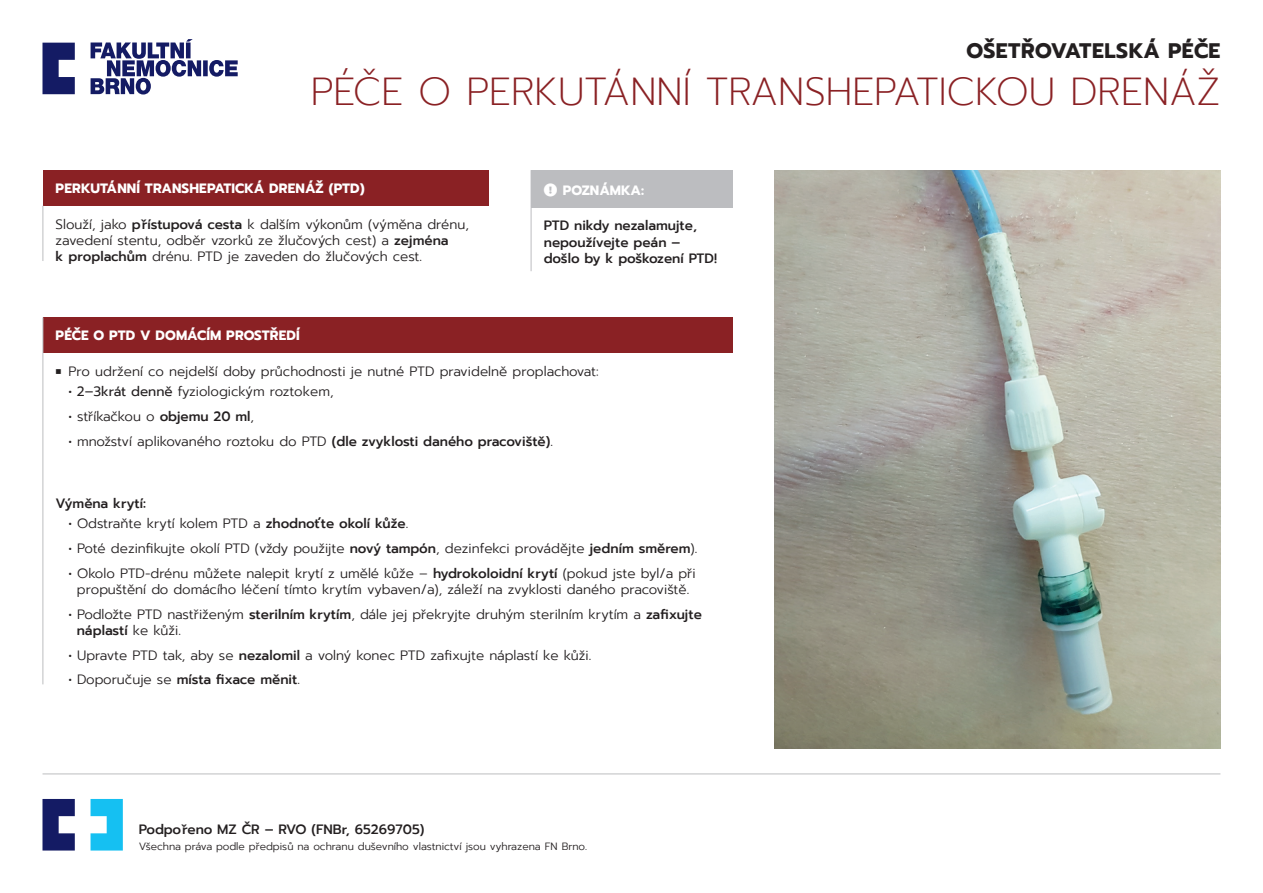
<style>
.page{position:relative;width:1263px;height:893px;background:#fff}
.page>*{position:absolute;margin:0;border:0;box-sizing:border-box;transform-origin:0 0}
.t1{font:200 39px "Prompt";color:#8a2124}
.t2{font:700 21px "Prompt";letter-spacing:.025em;color:#231f20}
.t3{font:300 13.5px/16.2px "Prompt";color:#231f20}
.t4{font:500 13.5px/16.2px "Prompt";color:#231f20}
.t5{font:700 13.5px "Prompt";letter-spacing:.01em;color:#fff}
.t6{font:700 13.5px "Prompt";letter-spacing:-.015em;color:#fff}
.t7{font:300 10.5px "Prompt";color:#231f20}
.s1{font-weight:500}
.s2{font-weight:400}
.s3{font-weight:300}
</style>
<div class="page">
<svg style="left:42px;top:799px;width:33px;height:51px"></svg>
<svg style="left:91px;top:799px;width:32px;height:51px;background:#3ccaf4"></svg>
<hr style="left:43px;top:773px;width:1177px;height:1px;background:#bcbdc0">
<div style="left:43px;top:170px;width:445px;height:36px;background:#8a2124"></div>
<hr style="left:43px;top:206px;width:1px;height:55px;background:#bcbdc0">
<div style="left:43px;top:317px;width:689px;height:36px;background:#8a2124"></div>
<hr style="left:43px;top:317px;width:1px;height:36px;background:#bcbdc0">
<hr style="left:43px;top:353px;width:1px;height:331px;background:#bcbdc0">
<img style="left:775px;top:170px;width:445px;height:578px">
<div style="left:531px;top:170px;width:201px;height:37px;background:#bcbdc0"></div>
<hr style="left:531px;top:207px;width:1px;height:64px;background:#bcbdc0">
<svg style="left:91px;top:39px;width:147px;height:56px"></svg>
<svg style="left:42px;top:43px;width:33px;height:51px"></svg>
<h2 class="t2" style="left:966px;top:35px;width:255px">OŠETŘOVATELSKÁ PÉČE</h2>
<h1 class="t1" style="left:311px;top:65px;width:911px">PÉČE O PERKUTÁNNÍ TRANSHEPATICKOU DRENÁŽ</h1>
<p class="t5" style="left:56px;top:178px;width:311px">PERKUTÁNNÍ TRANSHEPATICKÁ DRENÁŽ (PTD)</p>
<p class="t3" style="left:56px;top:216px;width:415px">Slouží, jako <span class="s1">přístupová cesta</span> k dalším výkonům (výměna drénu, zavedení stentu, odběr vzorků ze žlučových cest) a <span class="s1">zejména<br>k proplachům</span> drénu. PTD je zaveden do žlučových cest.</p>
<p class="t6" style="left:544px;top:180px;width:102px">●▼□■● POZNÁMKA:</p>
<p class="t4" style="left:544px;top:218px;width:175px">PTD nikdy nezalamujte, nepoužívejte peán – došlo by k poškození PTD!</p>
<p class="t5" style="left:56px;top:325px;width:246px">PÉČE O PTD V DOMÁCÍM PROSTŘEDÍ</p>
<p class="t3" style="left:56px;top:363px;width:544px">■ Pro udržení co nejdelší doby průchodnosti je nutné PTD pravidelně proplachovat:</p>
<p class="t3" style="left:68px;top:384px;width:267px"><span class="s2">• 2–3krát denně</span> fyziologickým roztokem,</p>
<p class="t3" style="left:68px;top:408px;width:187px">• stříkačkou o <span class="s1">objemu 20 ml</span>,</p>
<p class="t3" style="left:68px;top:433px;width:486px">• množství aplikovaného roztoku do PTD <span class="s1">(dle zvyklosti daného pracoviště)</span>.</p>
<p class="t4" style="left:56px;top:495px;width:92px">Výměna krytí:</p>
<p class="t3" style="left:68px;top:516px;width:341px">• Odstraňte krytí kolem PTD a <span class="s1">zhodnoťte okolí kůže</span>.</p>
<p class="t3" style="left:68px;top:540px;width:630px">• Poté dezinfikujte okolí PTD (vždy použijte <span class="s1">nový tampón</span>, dezinfekci provádějte <span class="s1">jedním směrem</span>).</p>
<p class="t3" style="left:68px;top:565px;width:629px;text-align:center">• Okolo PTD-drénu můžete nalepit krytí z umělé kůže – <span class="s1">hydrokoloidní krytí</span> (pokud jste byl/a při propuštění do domácího léčení tímto krytím vybaven/a), záleží na zvyklosti daného pracoviště.</p>
<p class="t3" style="left:77px;top:606px;width:626px;text-indent:-9px">• Podložte PTD nastřiženým <span class="s1">sterilním krytím</span>, dále jej překryjte druhým sterilním krytím a <span class="s1">zafixujte náplastí</span> ke kůži.</p>
<p class="t3" style="left:68px;top:647px;width:524px">• Upravte PTD tak, aby se <span class="s1">nezalomil</span> a volný konec PTD zafixujte náplastí ke kůži.</p>
<p class="t4" style="left:68px;top:672px;width:233px"><span class="s3">• Doporučuje se</span> místa fixace měnit<span class="s3">.</span></p>
<p class="t4" style="left:139px;top:821px;width:287px">Podpořeno MZ ČR – RVO (FNBr, 65269705)</p>
<p class="t7" style="left:139px;top:839px;width:450px">Všechna práva podle předpisů na ochranu duševního vlastnictví jsou vyhrazena FN Brno.</p>
</div>
